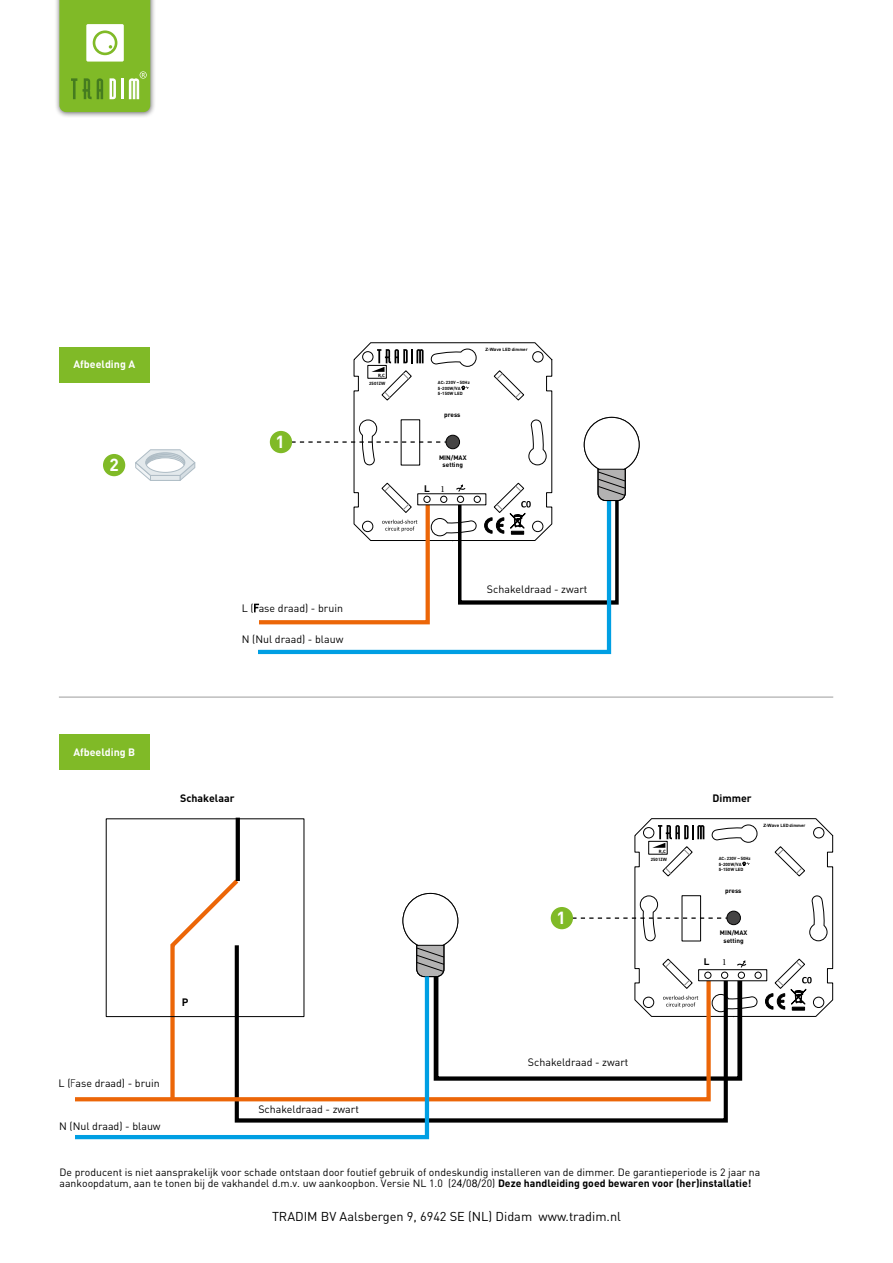
<style>
.page{position:relative;width:893px;height:1263px;background:#fff}
.page>*{position:absolute;margin:0;border:0;box-sizing:border-box;transform-origin:0 0}
.t1{font:700 17.25px "DIN Pro";color:#fff}
.t2{font:12.75px "DIN Pro";color:#000}
.t3{font:10.65px "DIN Pro";color:#000}
.t4{font:700 10.65px "DIN Pro";color:#fff}
.t5{font:700 10.65px "DIN Pro";color:#000}
.t6{font:10.5px/10.2px "DIN Pro";color:#000}
.t7{font:700 9.3px "Arial";color:#000}
.t8{font:9.3px "Minion Pro";color:#000}
.t9{font:700 6.45px/7.6px "DIN Pro";color:#000;text-align:center}
.t10{font:700 5.1px "Calibri";color:#000}
.t11{font:700 4.5px/5.4px "DIN Pro";color:#000}
.s1{font-family:"Century Gothic"}
.s2{font-family:"Arial"}
.s3{font-family:"Verdana Pro";font-weight:300;font-stretch:condensed}
.s4{font-family:"Minion Pro";font-weight:400}
.s5{font-weight:700}
</style>
<div class="page">
<div style="left:59px;top:734px;width:91px;height:36px;background:#80ba27"></div>
<div style="left:59px;top:347px;width:91px;height:35px;background:#80ba27"></div>
<div style="left:103px;top:454px;width:22px;height:22px;background:#80ba27;border-radius:50%"></div>
<hr style="left:59px;top:697px;width:774px;height:1px;background:#9d9d9c">
<svg style="left:259px;top:626px;width:353px;height:29px"></svg>
<svg style="left:304px;top:941px;width:424px;height:182px"></svg>
<svg style="left:431px;top:1083px;width:282px;height:20px"></svg>
<svg style="left:170px;top:875px;width:69px;height:97px"></svg>
<svg style="left:236px;top:818px;width:4px;height:63px"></svg>
<svg style="left:259px;top:342px;width:381px;height:284px"></svg>
<svg style="left:402px;top:818px;width:431px;height:265px"></svg>
<div style="left:704px;top:972px;width:7px;height:7px;border:1px solid #000;border-radius:50%"></div>
<div style="left:721px;top:972px;width:7px;height:7px;border:1px solid #000;border-radius:50%"></div>
<div style="left:738px;top:972px;width:7px;height:7px;border:1px solid #000;border-radius:50%"></div>
<div style="left:755px;top:972px;width:7px;height:7px;border:1px solid #000;border-radius:50%"></div>
<div style="left:698px;top:969px;width:69px;height:12px;border:1px solid #000"></div>
<svg style="left:135px;top:449px;width:61px;height:32px"></svg>
<div style="left:55px;top:0;width:102px;height:119px;background:#000;opacity:.6"></div>
<svg style="left:59px;top:0;width:91px;height:112px;background:#92c248"></svg>
<svg style="left:75px;top:972px;width:356px;height:168px"></svg>
<p class="t4" style="left:74px;top:357px;width:63px">Afbeelding A</p>
<h1 class="t1" style="left:110px;top:453px;width:11px">2</h1>
<h1 class="t1" style="left:276px;top:430px;width:11px">1</h1>
<p class="t10" style="left:378px;top:372px;width:8px">R,C</p>
<p class="t11" style="left:369px;top:380px;width:18px">250<span class="s1">1Z</span><span class="s2">W</span></p>
<p class="t3" style="left:242px;top:601px;width:103px">L (<span class="s3">F</span>ase draad) - bruin</p>
<p class="t3" style="left:242px;top:632px;width:103px">N (Nul draad) - blauw</p>
<p class="t11" style="left:438px;top:380px;width:33px">AC: 230V 50Hz<br><span class="s2">5</span>-200W/VA<br><span class="s2">5</span>-150W LED</p>
<p class="t9" style="left:444px;top:410px;width:18px">press</p>
<p class="t9" style="left:439px;top:453px;width:29px">MIN/MAX setting</p>
<p class="t7" style="left:424px;top:482px;width:22px">L <span class="s4">1</span></p>
<p class="t11" style="left:486px;top:347px;width:44px"><span class="s2">Z-Wave</span> LED dimmer</p>
<p class="t3" style="left:487px;top:582px;width:102px">Schakeldraad - zwart</p>
<p class="t4" style="left:73px;top:745px;width:63px">Afbeelding B</p>
<p class="t5" style="left:180px;top:790px;width:56px">Schakelaar</p>
<p class="t5" style="left:182px;top:995px;width:8px">P</p>
<p class="t3" style="left:59px;top:1076px;width:103px">L (<span class="s3">F</span>ase draad) - bruin</p>
<p class="t3" style="left:59px;top:1119px;width:103px">N (Nul draad) - blauw</p>
<p class="t3" style="left:258px;top:1102px;width:102px">Schakeldraad - zwart</p>
<h1 class="t1" style="left:556px;top:906px;width:11px">1</h1>
<p class="t10" style="left:659px;top:848px;width:8px">R,C</p>
<p class="t11" style="left:651px;top:856px;width:18px">250<span class="s1">1Z</span><span class="s2">W</span></p>
<p class="t5" style="left:712px;top:790px;width:41px">Dimmer</p>
<p class="t11" style="left:763px;top:823px;width:44px"><span class="s2">Z-Wave</span> LED dimmer</p>
<p class="t11" style="left:719px;top:856px;width:33px">AC: 230V 50Hz<br><span class="s2">5</span>-200W/VA<br><span class="s2">5</span>-150W LED</p>
<p class="t9" style="left:725px;top:886px;width:18px">press</p>
<p class="t9" style="left:720px;top:929px;width:29px">MIN/MAX setting</p>
<p class="t7" style="left:704px;top:955px;width:7px">L</p>
<p class="t8" style="left:722px;top:955px;width:6px">1</p>
<p class="t3" style="left:528px;top:1055px;width:102px">Schakeldraad - zwart</p>
<p class="t6" style="left:60px;top:1167px;width:702px">De producent is niet aansprakelijk voor schade ontstaan door foutief gebruik of ondeskundig installeren van de dimmer. De garantieperiode is 2 jaar na aankoopdatum, aan te tonen bij de vakhandel d.m.v. uw aankoopbon. Versie NL 1.0 (2<span class="s2">4</span>/0<span class="s2">8</span>/20) <span class="s5">Deze handleiding goed bewaren voor (her)installatie!</span></p>
<p class="t2" style="left:272px;top:1207px;width:350px">TRADIM BV Aalsbergen 9, 6942 SE (NL) Didam www.tradim.nl</p>
</div>
